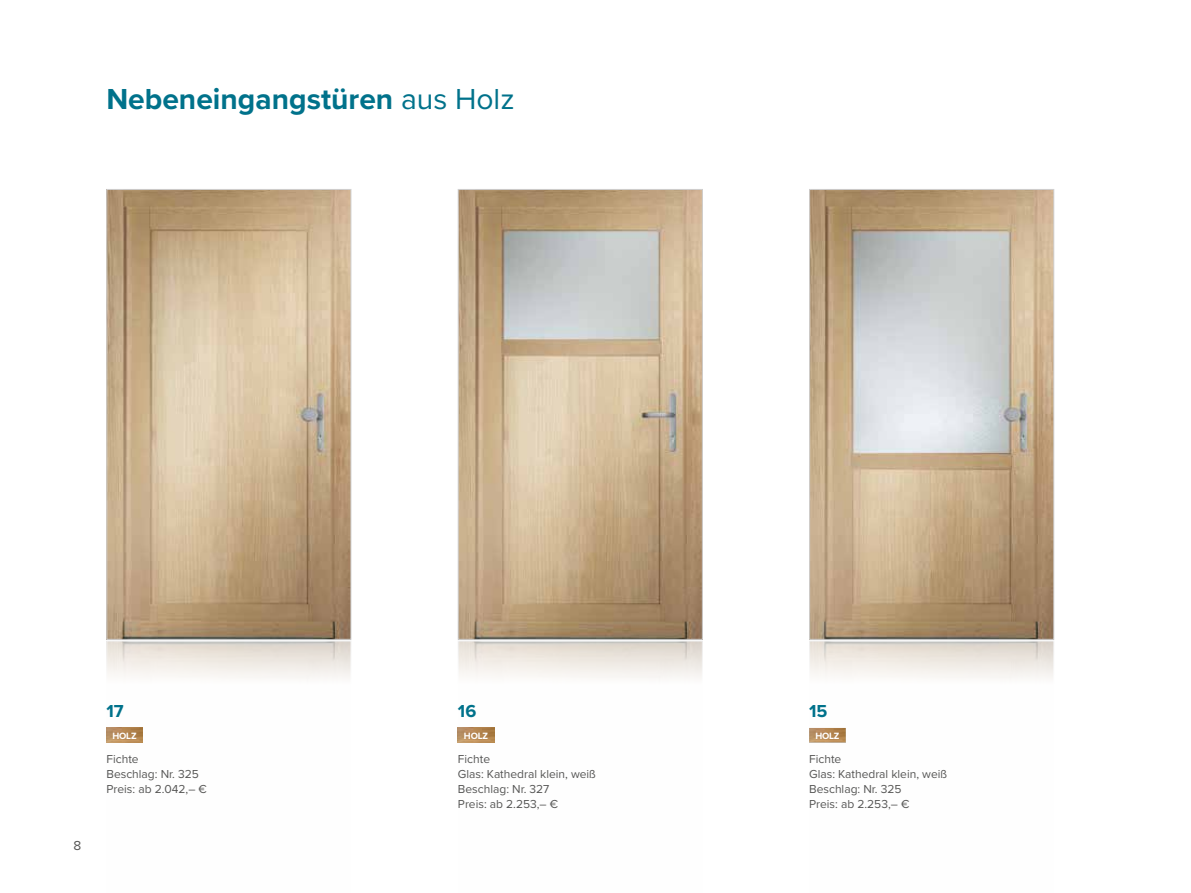
<style>
.page{position:relative;width:1191px;height:893px;background:#fff}
.page>*{position:absolute;margin:0;border:0;box-sizing:border-box;transform-origin:0 0}
.t1{font:700 30px "Proxima Nova";color:#00728b}
.t2{font:700 18px "Proxima Nova";color:#00728b}
.t3{font:13.5px "Proxima Nova";color:#565655}
.t4{font:12px/15px "Proxima Nova";color:#565655}
.t5{font:700 9.45px "Proxima Nova";letter-spacing:-.02em;color:#fff}
.s1{font-weight:400}
</style>
<div class="page">
<svg style="left:809px;top:641px;width:245px;height:102px"></svg>
<svg style="left:458px;top:641px;width:245px;height:102px"></svg>
<svg style="left:106px;top:641px;width:245px;height:102px"></svg>
<img style="left:106px;top:728px;width:37px;height:14px">
<img style="left:458px;top:728px;width:36px;height:14px">
<img style="left:809px;top:728px;width:36px;height:14px">
<img style="left:108px;top:191px;width:241px;height:447px">
<div style="left:106px;top:189px;width:245px;height:451px;border:1px solid #d0d0d1"></div>
<img style="left:460px;top:191px;width:241px;height:447px">
<div style="left:458px;top:189px;width:245px;height:451px;border:1px solid #d0d0d1"></div>
<img style="left:811px;top:191px;width:241px;height:447px">
<div style="left:809px;top:189px;width:245px;height:451px;border:1px solid #d0d0d1"></div>
<h1 class="t1" style="left:106px;top:76px;width:410px">Nebeneingangstüren <span class="s1">aus Holz</span></h1>
<p class="t3" style="left:73px;top:836px;width:9px">8</p>
<h2 class="t2" style="left:458px;top:697px;width:20px">16</h2>
<p class="t4" style="left:458px;top:751px;width:139px">Fichte<br>Glas: Kathedral klein, weiß<br>Beschlag: Nr. 327<br>Preis: ab 2.253,– €</p>
<h2 class="t2" style="left:106px;top:697px;width:19px">17</h2>
<p class="t4" style="left:106px;top:751px;width:102px">Fichte<br>Beschlag: Nr. 325<br>Preis: ab 2.042,– €</p>
<h2 class="t2" style="left:809px;top:697px;width:20px">15</h2>
<p class="t4" style="left:809px;top:751px;width:139px">Fichte<br>Glas: Kathedral klein, weiß<br>Beschlag: Nr. 325<br>Preis: ab 2.253,– €</p>
<p class="t5" style="left:113px;top:729px;width:26px">HOLZ</p>
<p class="t5" style="left:464px;top:729px;width:26px">HOLZ</p>
<p class="t5" style="left:815px;top:729px;width:26px">HOLZ</p>
</div>
